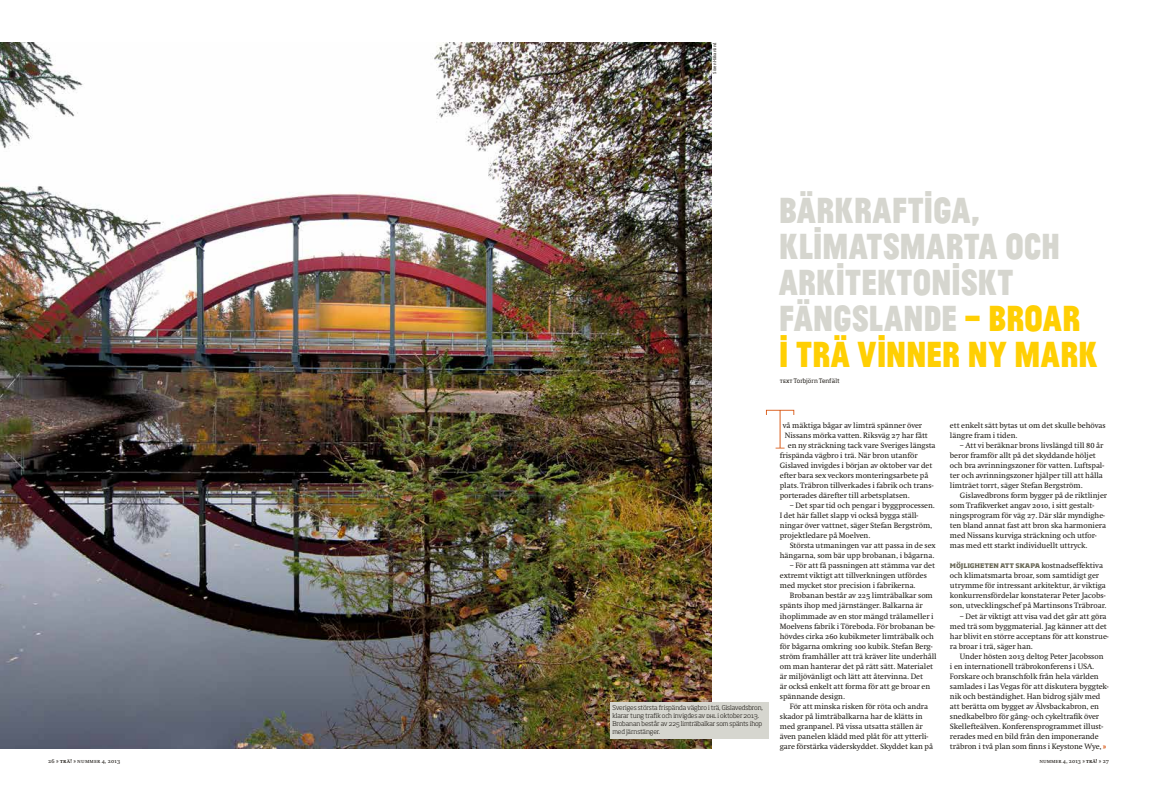
<style>
.page{position:relative;width:1157px;height:794px;background:#fff}
.page>*{position:absolute;margin:0;border:0;box-sizing:border-box;transform-origin:0 0}
.t1{font:100 52px "Soho Std";color:#d54a00}
.t2{font:700 38px/36px "Jean Luc";letter-spacing:-.005em;color:#d6d6cf}
.t3{font:8px/10px "Swift";letter-spacing:-.005em;color:#1d1914}
.t4{font:700 8px "Soho Std";letter-spacing:-.005em;color:#696856}
.t5{font:300 6.5px/8px "Soho Std";letter-spacing:-.01em;color:#1d1914}
.t6{font:6px "Swift SC";letter-spacing:.015em;color:#1d1914}
.t7{font:6px "Swift SC";letter-spacing:-.01em;color:#1d1914}
.t8{font:6px "Soho Std";color:#1d1914}
.t9{font:4px "Soho Std";letter-spacing:-.005em;color:#1d1914}
.s1{color:#ffcf03}
.s2{font-family:"Swift SC"}
.s3{font-family:"Swift";font-weight:400;color:#1d1914}
.s4{font-weight:800;color:#d54a00}
.s5{font-family:"Swift Bold SC"}
.s6{font-family:"Swift Bold SC";font-size:5.5px}
</style>
<div class="page">
<img style="left:0;top:43px;width:711px;height:705px">
<div style="left:609px;top:702px;width:159px;height:36px;background:#d6d6cf"></div>
<p class="t9" style="left:712px;top:74px;width:33px;rotate:-90deg">Sören Håkanlind</p>
<h2 class="t2" style="left:778px;top:189px;width:320px">BÄRKRAFTIGA,<br>KLIMATSMARTA OCH<br>ARKITEKTONISKT<br>FÄNGSLANDE <span class="s1">– BROAR<br>I TRÄ VINNER NY MARK</span></h2>
<p class="t8" style="left:780px;top:377px;width:61px">text Torbjörn Tenfält</p>
<h1 class="t1" style="left:764px;top:396px;width:33px">T</h1>
<p class="t3" style="left:783px;top:421px;width:141px">vå mäktiga bågar av limträ spänner över</p>
<p class="t3" style="left:785px;top:431px;width:145px">Nissans mörka vatten. Riksväg <span class="s2">27</span> har fått</p>
<p class="t3" style="left:788px;top:441px;width:149px">en ny sträckning tack vare Sveriges längsta</p>
<p class="t3" style="left:780px;top:451px;width:139px">frispända vägbro i trä. När bron utanför</p>
<p class="t3" style="left:780px;top:461px;width:154px">Gislaved invigdes i början av oktober var det</p>
<p class="t3" style="left:780px;top:471px;width:150px">efter bara sex veckors monteringsarbete på</p>
<p class="t3" style="left:780px;top:481px;width:155px">plats. Träbron tillverkades i fabrik och trans-</p>
<p class="t3" style="left:780px;top:491px;width:131px">porterades därefter till arbetsplatsen.</p>
<p class="t3" style="left:780px;top:501px;width:156px;text-indent:10px">– Det spar tid och pengar i byggprocessen.<br>I det här fallet slapp vi också bygga ställ&shy;ningar över vattnet, säger Stefan Bergström, projektledare på Moelven.</p>
<p class="t3" style="left:780px;top:541px;width:157px;text-align:right">Största utmaningen var att passa in de sex hängarna, som bär upp brobanan, i bågarna.</p>
<p class="t3" style="left:780px;top:561px;width:157px;text-indent:10px">– För att få passningen att stämma var det extremt viktigt att tillverkningen utfördes med mycket stor precision i fabrikerna.</p>
<p class="t3" style="left:780px;top:591px;width:158px;text-indent:10px">Brobanan består av <span class="s2">225</span> limträbalkar som spänts ihop med järnstänger. Balkarna är ihoplimmade av en stor mängd trälameller i Moelvens fabrik i Töreboda. För brobanan be&shy;hövdes cirka <span class="s2">260</span> kubikmeter limträbalk och för bågarna omkring <span class="s2">100</span> kubik. Stefan Berg&shy;ström framhåller att trä kräver lite underhåll om man hanterar det på rätt sätt. Materialet är miljövänligt och lätt att återvinna. Det<br>är också enkelt att forma för att ge broar en spännande design.</p>
<p class="t3" style="left:780px;top:701px;width:155px;text-indent:10px">För att minska risken för röta och andra skador på limträbalkarna har de klätts in med granpanel. På vissa utsatta ställen är även panelen klädd med plåt för att ytterli&shy;gare förstärka väderskyddet. Skyddet kan på</p>
<p class="t5" style="left:612px;top:703px;width:152px">Sveriges största frispända vägbro i trä, Gislavedsbron, klarar tung trafik och invigdes av DHL i oktober 2013.<br>Brobanan består av 225 limträbalkar som spänts ihop med järnstänger.</p>
<p class="t3" style="left:950px;top:421px;width:157px">ett enkelt sätt bytas ut om det skulle behövas längre fram i tiden.</p>
<p class="t3" style="left:950px;top:441px;width:156px;text-indent:10px">– Att vi beräknar brons livslängd till 80 år beror framför allt på det skyddande höljet och bra avrinningszoner för vatten. Luftspal&shy;ter och avrinningszoner hjälper till att hålla limträet torrt, säger Stefan Bergström.</p>
<p class="t3" style="left:950px;top:491px;width:159px;text-indent:10px">Gislavedbrons form bygger på de riktlinjer som Trafikverket angav <span class="s2">2010</span>, i sitt gestalt&shy;ningsprogram för väg <span class="s2">27</span>. Där slår myndighe&shy;ten bland annat fast att bron ska harmoniera med Nissans kurviga sträckning och utfor&shy;mas med ett starkt individuellt uttryck.</p>
<p class="t4" style="left:950px;top:560px;width:155px">Möjligheten att skapa <span class="s3">kostnadseffektiva</span></p>
<p class="t3" style="left:950px;top:571px;width:158px">och klimatsmarta broar, som samtidigt ger utrymme för intressant arkitektur, är viktiga konkurrensfördelar konstaterar Peter Jacobs&shy;son, utvecklingschef på Martinsons Träbroar.</p>
<p class="t3" style="left:950px;top:611px;width:160px;text-indent:10px">– Det är viktigt att visa vad det går att göra med trä som byggmaterial. Jag känner att det har blivit en större acceptans för att konstrue&shy;ra broar i trä, säger han.</p>
<p class="t3" style="left:950px;top:651px;width:160px;text-indent:10px">Under hösten <span class="s2">2013</span> deltog Peter Jacobsson<br>i en internationell träbrokonferens i USA.<br>Forskare och branschfolk från hela världen samlades i Las Vegas för att diskutera byggtek&shy;nik och beständighet. Han bidrog själv med att berätta om bygget av Älvsbackabron, en snedkabelbro för gång- och cykeltrafik över Skellefteälven. Konferensprogrammet illust&shy;rerades med en bild från den imponerande träbron i två plan som finns i Keystone Wye, <span class="s4">»</span></p>
<p class="t6" style="left:48px;top:758px;width:74px">26 <span class="s5">»</span> <span class="s6">trä!</span> <span class="s5">»</span> nummer 4, 2013</p>
<p class="t7" style="left:1039px;top:758px;width:71px">nummer 4, 2013 <span class="s5">»</span> <span class="s6">trä!</span> <span class="s5">»</span> 27</p>
</div>
